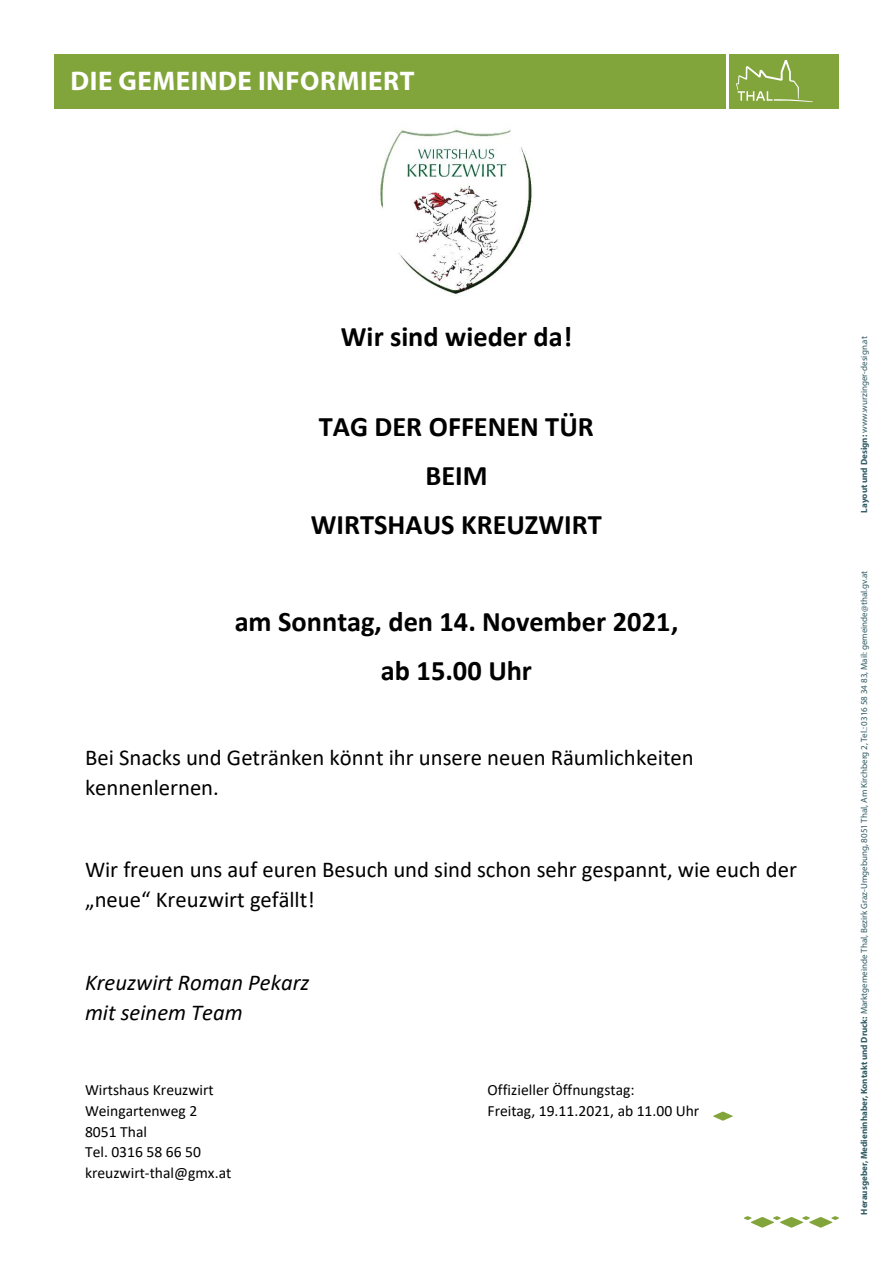
<style>
.page{position:relative;width:893px;height:1263px;background:#fff}
.page>*{position:absolute;margin:0;border:0;box-sizing:border-box;transform-origin:0 0}
.t1{font:700 28.35px/48.6px "Calibri";color:#000;text-align:center}
.t2{font:700 27px "Myriad Pro";letter-spacing:.02em;color:#fff}
.t3{font:22.65px/29.8px "Calibri";color:#000}
.t4{font:italic 22.65px/29.8px "Calibri";color:#000}
.t5{font:15.6px/20.5px "Calibri";color:#000}
.t6{font:9px "Myriad Pro";color:#305b63}
.s1{font-weight:700}
</style>
<div class="page">
<svg style="left:744px;top:1216px;width:95px;height:11px"></svg>
<div style="left:54px;top:54px;width:672px;height:54px;background:#82a53b"></div>
<div style="left:729px;top:54px;width:110px;height:54px;background:#82a53b"></div>
<svg style="left:736px;top:60px;width:77px;height:42px"></svg>
<svg style="left:713px;top:1112px;width:20px;height:9px"></svg>
<img style="left:380px;top:129px;width:152px;height:167px">
<h2 class="t2" style="left:71px;top:63px;width:345px">DIE GEMEINDE INFORMIERT</h2>
<h2 class="t2" style="left:257px;top:63px;width:178px">THAL SUCH ...</h2>
<h1 class="t1" style="left:341px;top:312px;width:233px">Wir sind wieder da!</h1>
<h1 class="t1" style="left:311px;top:402px;width:292px">TAG DER OFFENEN TÜR<br>BEIM<br>WIRTSHAUS KREUZWIRT</h1>
<h1 class="t1" style="left:235px;top:597px;width:445px">am Sonntag, den 14. November 2021, ab 15.00 Uhr</h1>
<h3 class="t3" style="left:85px;top:742px;width:610px">Bei Snacks und Getränken könnt ihr unsere neuen Räumlichkeiten kennenlernen.</h3>
<h3 class="t3" style="left:85px;top:854px;width:713px">Wir freuen uns auf euren Besuch und sind schon sehr gespannt, wie euch der „neue“ Kreuzwirt gefällt!</h3>
<h3 class="t4" style="left:85px;top:966px;width:226px">Kreuzwirt Roman Pekarz mit seinem Team</h3>
<h3 class="t5" style="left:85px;top:1079px;width:130px">Wirtshaus Kreuzwirt</h3>
<h3 class="t5" style="left:488px;top:1079px;width:148px">Offizieller Öffnungstag:</h3>
<h3 class="t5" style="left:85px;top:1100px;width:114px">Weingartenweg 2</h3>
<h3 class="t5" style="left:488px;top:1100px;width:213px">Freitag, 19.11.2021, ab 11.00 Uhr</h3>
<h3 class="t5" style="left:85px;top:1121px;width:148px">8051 Thal<br>Tel. 0316 58 66 50 kreuzwirt-thal@gmx.at</h3>
<p class="t6" style="left:858px;top:512px;width:178px;rotate:-90deg"><span class="s1">Layout und Design:</span> www.wurzinger-design.at</p>
<p class="t6" style="left:858px;top:1214px;width:645px;rotate:-90deg"><span class="s1">Herausgeber, Medieninhaber, Kontakt und Druck:</span> Marktgemeinde Thal, Bezirk Graz-Umgebung, 8051 Thal, Am Kirchberg 2, Tel.: 0316 58 34 83, Mail: gemeinde@thal.gv.at</p>
</div>
